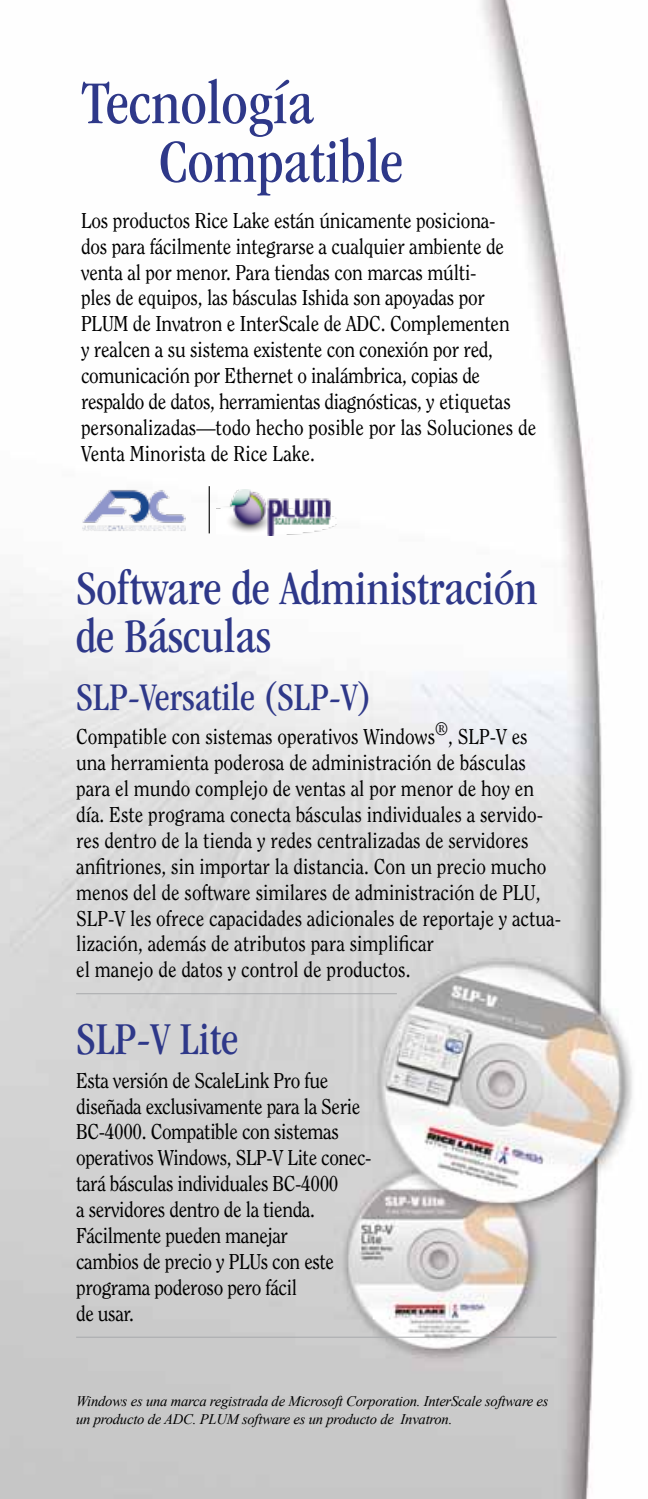
<style>
.page{position:relative;width:648px;height:1499px;background:#fff}
.page>*{position:absolute;margin:0;border:0;box-sizing:border-box;transform-origin:0 0}
.t1{font:condensed 63px/58.5px "ITC Garamond Std";color:#2e3889}
.t2{font:condensed 49.5px/47.2px "ITC Garamond Std";color:#2e3889}
.t3{font:condensed 47.25px "ITC Garamond Std";color:#2e3889}
.t4{font:condensed 40.5px "ITC Garamond Std";color:#2e3889}
.t5{font:21.38px/25.9px "Clearface Std";letter-spacing:-.01em;color:#000;scale:.9 1}
.t6{font:italic 14.62px/18px "Times New Roman";letter-spacing:-.015em;color:#000}
</style>
<div class="page">
<img style="left:0;top:0;width:632px;height:1498px">
<img style="left:81px;top:488px;width:106px;height:45px">
<img style="left:217px;top:489px;width:120px;height:46px">
<hr style="left:209px;top:486px;width:1px;height:47px;background:#000">
<hr style="left:76px;top:993px;width:321px;height:1px;background:#a7a9ac">
<hr style="left:76px;top:1336px;width:481px;height:1px;background:#a7a9ac">
<h1 class="t1" style="left:159px;top:74px;width:246px;text-indent:-78px">Tecnología<br>Compatible</h1>
<p class="t5" style="left:81px;top:207px;width:507px">Los productos Rice Lake están únicamente posiciona-<br>dos para fácilmente integrarse a cualquier ambiente de venta al por menor. Para tiendas con marcas múlti-<br>ples de equipos, las básculas Ishida son apoyadas por PLUM de Invatron e InterScale de ADC. Complementen<br>y realcen a su sistema existente con conexión por red, comunicación por Ethernet o inalámbrica, copias de respaldo de datos, herramientas diagnósticas, y etiquetas personalizadas—todo hecho posible por las Soluciones de Venta Minorista de Rice Lake.</p>
<h2 class="t2" style="left:76px;top:565px;width:463px">Software de Administración de Básculas</h2>
<h3 class="t4" style="left:76px;top:675px;width:297px">SLP-Versatile (SLP-V)</h3>
<p class="t5" style="left:76px;top:724px;width:541px">Compatible con sistemas operativos Windows<sup>®</sup>, SLP-V es una herramienta poderosa de administración de básculas para el mundo complejo de ventas al por menor de hoy en día. Este programa conecta básculas individuales a servido&shy;res dentro de la tienda y redes centralizadas de servidores anfitriones, sin importar la distancia. Con un precio mucho menos del de software similares de administración de PLU, SLP-V les ofrece capacidades adicionales de reportaje y actua&shy;lización, además de atributos para simplificar<br>el manejo de datos y control de productos.</p>
<h3 class="t3" style="left:76px;top:1012px;width:164px">SLP-V Lite</h3>
<p class="t5" style="left:76px;top:1067px;width:330px">Esta versión de ScaleLink Pro fue diseñada exclusivamente para la Serie<br>BC-4000. Compatible con sistemas operativos Windows, SLP-V Lite conec&shy;tará básculas individuales BC-4000<br>a servidores dentro de la tienda.<br>Fácilmente pueden manejar<br>cambios de precio y PLUs con este programa poderoso pero fácil<br>de usar.</p>
<p class="t6" style="left:76px;top:1391px;width:474px">Windows es una marca registrada de Microsoft Corporation. InterScale software es un producto de ADC. PLUM software es un producto de Invatron.</p>
</div>
